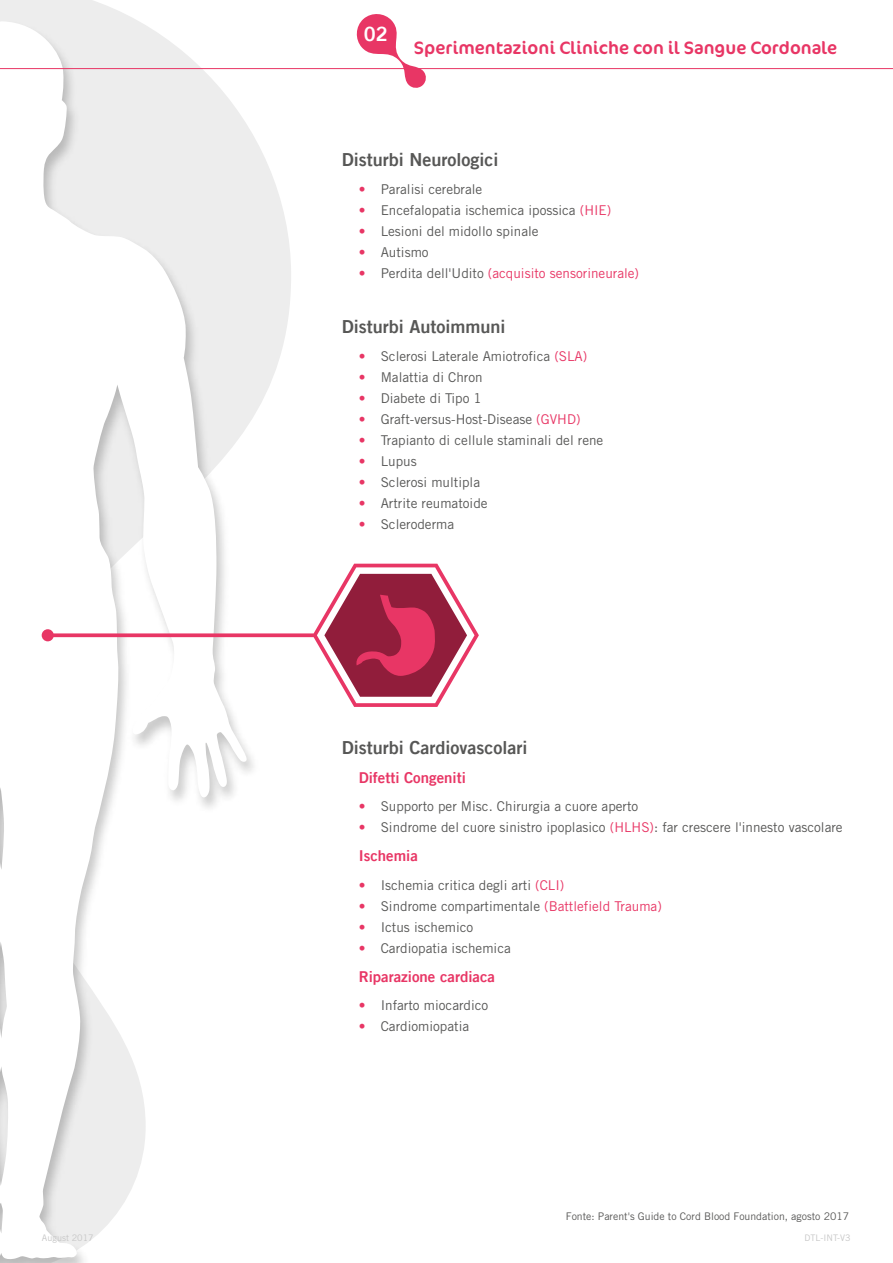
<style>
.page{position:relative;width:893px;height:1263px;background:#fff}
.page>*{position:absolute;margin:0;border:0;box-sizing:border-box;transform-origin:0 0}
.t1{font:19.65px "Trade Gothic LT Bold Two";color:#fff}
.t2{font:18px "Trade Gothic LT Bold Two";color:#575756}
.t3{font:18px "Cocon";color:#e83665}
.t4{font:15px "Trade Gothic LT Bold Two";color:#e83665}
.t5{font:13.5px "Trade Gothic LT";color:#575756}
.t6{font:13.5px "Trade Gothic LT";color:#e83665}
.t7{font:10.5px "Trade Gothic LT";color:#575756}
.t8{font:9px "Trade Gothic LT";color:#c6c6c6}
.s1{color:#e83665}
.s2{color:#575756}
</style>
<div class="page">
<svg style="left:0;top:0;width:291px;height:396px"></svg>
<img style="left:0;top:17px;width:264px;height:1245px">
<svg style="left:0;top:21px;width:247px;height:1238px"></svg>
<svg style="left:42px;top:564px;width:437px;height:143px"></svg>
<svg style="left:324px;top:574px;width:143px;height:123px"></svg>
<svg style="left:355px;top:14px;width:72px;height:74px"></svg>
<hr style="left:0;top:68px;width:893px;height:1px;background:#e83665">
<h1 class="t1" style="left:364px;top:22px;width:26px">02</h1>
<h2 class="t3" style="left:414px;top:38px;width:425px">Sperimentazioni Cliniche con il Sangue Cordonale</h2>
<h2 class="t2" style="left:342px;top:148px;width:158px">Disturbi Neurologici</h2>
<p class="t5" style="left:359px;top:181px;width:125px"><span class="s1">•</span> Paralisi cerebrale</p>
<p class="t5" style="left:359px;top:202px;width:254px"><span class="s1">•</span> Encefalopatia ischemica ipossica <span class="s1">(HIE)</span></p>
<p class="t5" style="left:359px;top:223px;width:181px"><span class="s1">•</span> Lesioni del midollo spinale</p>
<p class="t5" style="left:359px;top:244px;width:71px"><span class="s1">•</span> Autismo</p>
<p class="t6" style="left:359px;top:265px;width:282px">• <span class="s2">Perdita dell'Udito</span> (acquisito sensorineurale)</p>
<h2 class="t2" style="left:342px;top:315px;width:165px">Disturbi Autoimmuni</h2>
<p class="t5" style="left:359px;top:348px;width:230px"><span class="s1">•</span> Sclerosi Laterale Amiotrofica <span class="s1">(SLA)</span></p>
<p class="t5" style="left:359px;top:369px;width:125px"><span class="s1">•</span> Malattia di Chron</p>
<p class="t5" style="left:359px;top:390px;width:125px"><span class="s1">•</span> Diabete di Tipo 1</p>
<p class="t5" style="left:359px;top:411px;width:223px"><span class="s1">•</span> Graft-versus-Host-Disease <span class="s1">(GVHD)</span></p>
<p class="t5" style="left:359px;top:432px;width:246px"><span class="s1">•</span> Trapianto di cellule staminali del rene</p>
<p class="t5" style="left:359px;top:453px;width:59px"><span class="s1">•</span> Lupus</p>
<p class="t5" style="left:359px;top:474px;width:123px"><span class="s1">•</span> Sclerosi multipla</p>
<p class="t5" style="left:359px;top:495px;width:130px"><span class="s1">•</span> Artrite reumatoide</p>
<p class="t5" style="left:359px;top:516px;width:97px"><span class="s1">•</span> Scleroderma</p>
<h2 class="t2" style="left:342px;top:736px;width:187px">Disturbi Cardiovascolari</h2>
<p class="t4" style="left:359px;top:768px;width:109px">Difetti Congeniti</p>
<p class="t5" style="left:359px;top:798px;width:281px"><span class="s1">•</span> Supporto per Misc. Chirurgia a cuore aperto</p>
<p class="t5" style="left:359px;top:819px;width:485px"><span class="s1">•</span> Sindrome del cuore sinistro ipoplasico <span class="s1">(HLHS)</span>: far crescere l'innesto vascolare</p>
<p class="t4" style="left:359px;top:847px;width:61px">Ischemia</p>
<p class="t5" style="left:359px;top:876px;width:207px"><span class="s1">•</span> Ischemia critica degli arti <span class="s1">(CLI)</span></p>
<p class="t5" style="left:359px;top:897px;width:305px"><span class="s1">•</span> Sindrome compartimentale <span class="s1">(Battlefield Trauma)</span></p>
<p class="t5" style="left:359px;top:918px;width:116px"><span class="s1">•</span> Ictus ischemico</p>
<p class="t5" style="left:359px;top:939px;width:154px"><span class="s1">•</span> Cardiopatia ischemica</p>
<p class="t4" style="left:359px;top:967px;width:138px">Riparazione cardiaca</p>
<p class="t5" style="left:359px;top:997px;width:131px"><span class="s1">•</span> Infarto miocardico</p>
<p class="t5" style="left:359px;top:1018px;width:112px"><span class="s1">•</span> Cardiomiopatia</p>
<p class="t7" style="left:566px;top:1210px;width:285px">Fonte: Parent's Guide to Cord Blood Foundation, agosto 2017</p>
<p class="t8" style="left:42px;top:1232px;width:53px">August 2017</p>
<p class="t8" style="left:804px;top:1232px;width:48px">DTL-INT-V3</p>
</div>
